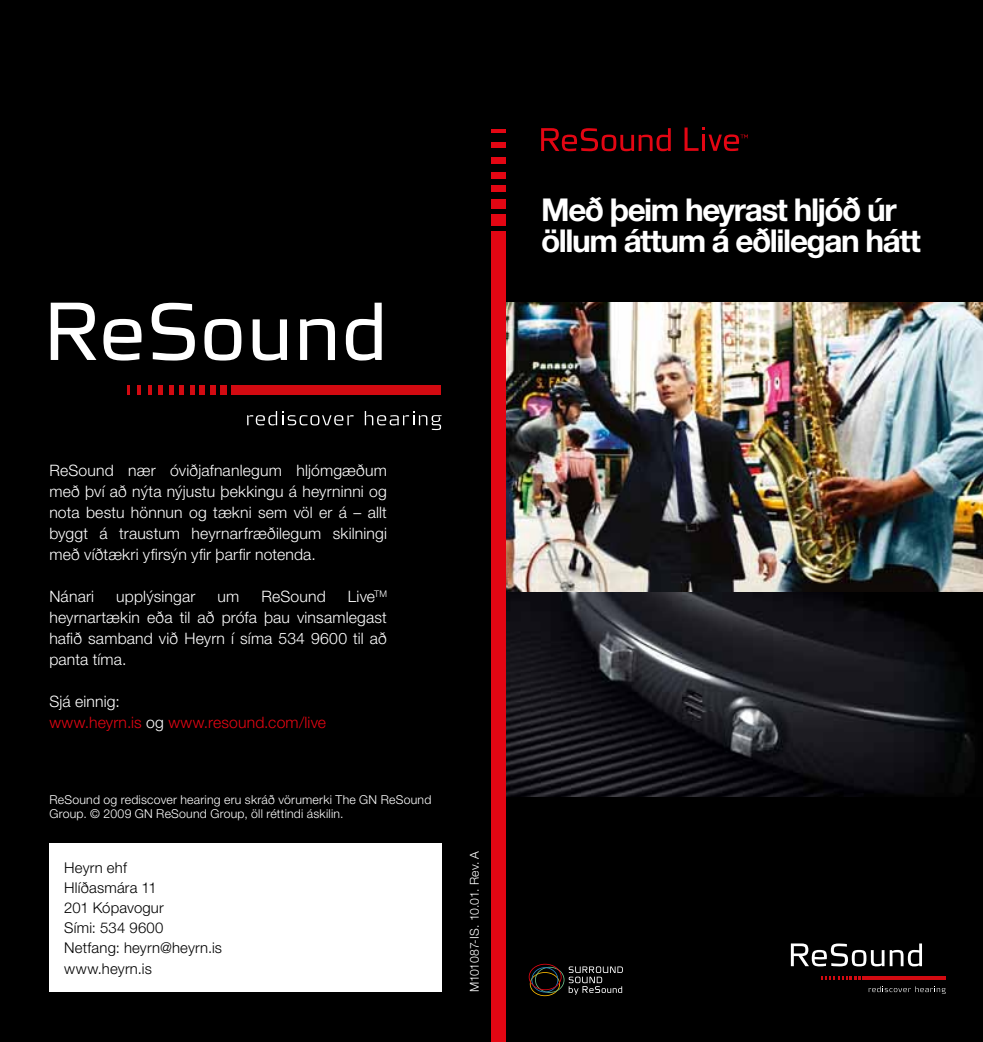
<style>
.page{position:relative;width:983px;height:1042px;background:#fff}
.page>*{position:absolute;margin:0;border:0;box-sizing:border-box;transform-origin:0 0}
.t1{font:700 31.5px/31.5px "Helvetica Neue LT Pro";letter-spacing:-.045em;color:#fff}
.t2{font:300 15.75px/21px "Helvetica Neue LT Pro";letter-spacing:.01em;color:#fff;text-align:justify}
.t3{font:300 15.75px/21px "Helvetica Neue LT Pro";letter-spacing:.01em;color:#e30613}
.t4{font:300 14.88px/20.1px "Helvetica Neue LT Pro";letter-spacing:.015em;color:#000}
.t5{font:300 12.25px/14px "Helvetica Neue LT Pro";letter-spacing:.02em;color:#fff}
.t6{font:300 12.25px "Helvetica Neue LT Pro";letter-spacing:-.015em;color:#fff}
.s1{color:#fff}
</style>
<div class="page">
<div style="left:0;top:0;width:491px;height:1042px;background:#000"></div>
<div style="left:491px;top:0;width:491px;height:1042px;background:#000"></div>
<img style="left:505px;top:303px;width:477px;height:493px">
<svg style="left:528px;top:964px;width:94px;height:32px"></svg>
<div style="left:50px;top:843px;width:391px;height:149px;background:#fff"></div>
<svg style="left:247px;top:411px;width:106px;height:14px"></svg>
<svg style="left:364px;top:411px;width:77px;height:19px"></svg>
<div style="left:231px;top:385px;width:209px;height:9px;background:#d20a11"></div>
<svg style="left:127px;top:385px;width:3px;height:9px"></svg>
<svg style="left:138px;top:385px;width:3px;height:9px"></svg>
<svg style="left:148px;top:385px;width:4px;height:9px"></svg>
<svg style="left:158px;top:385px;width:4px;height:9px"></svg>
<svg style="left:169px;top:385px;width:4px;height:9px"></svg>
<div style="left:179px;top:385px;width:5px;height:9px;background:#d20a11"></div>
<svg style="left:190px;top:385px;width:4px;height:9px"></svg>
<div style="left:199px;top:385px;width:6px;height:9px;background:#d20a11"></div>
<div style="left:210px;top:385px;width:6px;height:9px;background:#d20a11"></div>
<div style="left:220px;top:385px;width:6px;height:9px;background:#d20a11"></div>
<svg style="left:103px;top:319px;width:38px;height:41px"></svg>
<svg style="left:151px;top:303px;width:44px;height:57px"></svg>
<svg style="left:204px;top:319px;width:37px;height:41px"></svg>
<svg style="left:252px;top:319px;width:35px;height:41px"></svg>
<svg style="left:300px;top:319px;width:35px;height:41px"></svg>
<svg style="left:346px;top:303px;width:35px;height:57px"></svg>
<svg style="left:51px;top:303px;width:45px;height:57px"></svg>
<svg style="left:868px;top:986px;width:77px;height:8px"></svg>
<hr style="left:862px;top:976px;width:83px;height:4px;background:#d20a11">
<svg style="left:821px;top:976px;width:39px;height:4px"></svg>
<svg style="left:790px;top:943px;width:131px;height:23px"></svg>
<div style="left:491px;top:269px;width:14px;height:773px;background:#e30613"></div>
<div style="left:491px;top:231px;width:14px;height:109px;background:#e30613"></div>
<div style="left:491px;top:214px;width:14px;height:11px;background:#e30613"></div>
<div style="left:491px;top:199px;width:14px;height:9px;background:#e30613"></div>
<div style="left:491px;top:185px;width:14px;height:7px;background:#e30613"></div>
<div style="left:491px;top:172px;width:14px;height:6px;background:#e30613"></div>
<div style="left:491px;top:157px;width:14px;height:7px;background:#e30613"></div>
<div style="left:491px;top:143px;width:14px;height:5px;background:#e30613"></div>
<hr style="left:491px;top:129px;width:14px;height:4px;background:#e30613">
<svg style="left:541px;top:128px;width:129px;height:23px"></svg>
<svg style="left:684px;top:127px;width:63px;height:24px"></svg>
<h1 class="t1" style="left:541px;top:193px;width:381px">Með þeim heyrast hljóð úr öllum áttum á eðlilegan hátt</h1>
<p class="t2" style="left:49px;top:459px;width:339px">ReSound nær óviðjafnanlegum hljómgæðum með því að nýta nýjustu þekkingu á heyrninni og nota bestu hönnun og tækni sem völ er á – allt byggt á traustum heyrnarfræðilegum skilningi með víðtækri yfirsýn yfir þarfir notenda.</p>
<p class="t2" style="left:49px;top:585px;width:46px">Nánari</p>
<p class="t2" style="left:116px;top:585px;width:81px">upplýsingar</p>
<p class="t2" style="left:217px;top:585px;width:23px">um</p>
<p class="t2" style="left:261px;top:585px;width:66px">ReSound</p>
<p class="t2" style="left:49px;top:585px;width:339px;text-indent:298px">Live<sup>TM </sup>heyrnartækin eða til að prófa þau vinsamlegast hafið samband við Heyrn í síma 534 9600 til að panta tíma.</p>
<p class="t3" style="left:49px;top:690px;width:278px"><span class="s1">Sjá einnig:<br></span>www.heyrn.is <span class="s1">og</span> www.resound.com/live</p>
<p class="t5" style="left:49px;top:792px;width:383px">ReSound og rediscover hearing eru skráð vörumerki The GN ReSound<br>Group. © 2009 GN ReSound Group, öll réttindi áskilin.</p>
<p class="t4" style="left:64px;top:857px;width:159px">Heyrn ehf<br>Hlíðasmára 11<br>201 Kópavogur<br>Sími: 534 9600<br>Netfang: heyrn@heyrn.is www.heyrn.is</p>
<p class="t6" style="left:467px;top:992px;width:143px;rotate:-90deg">M101087-IS. 10.01. Rev. A</p>
</div>
